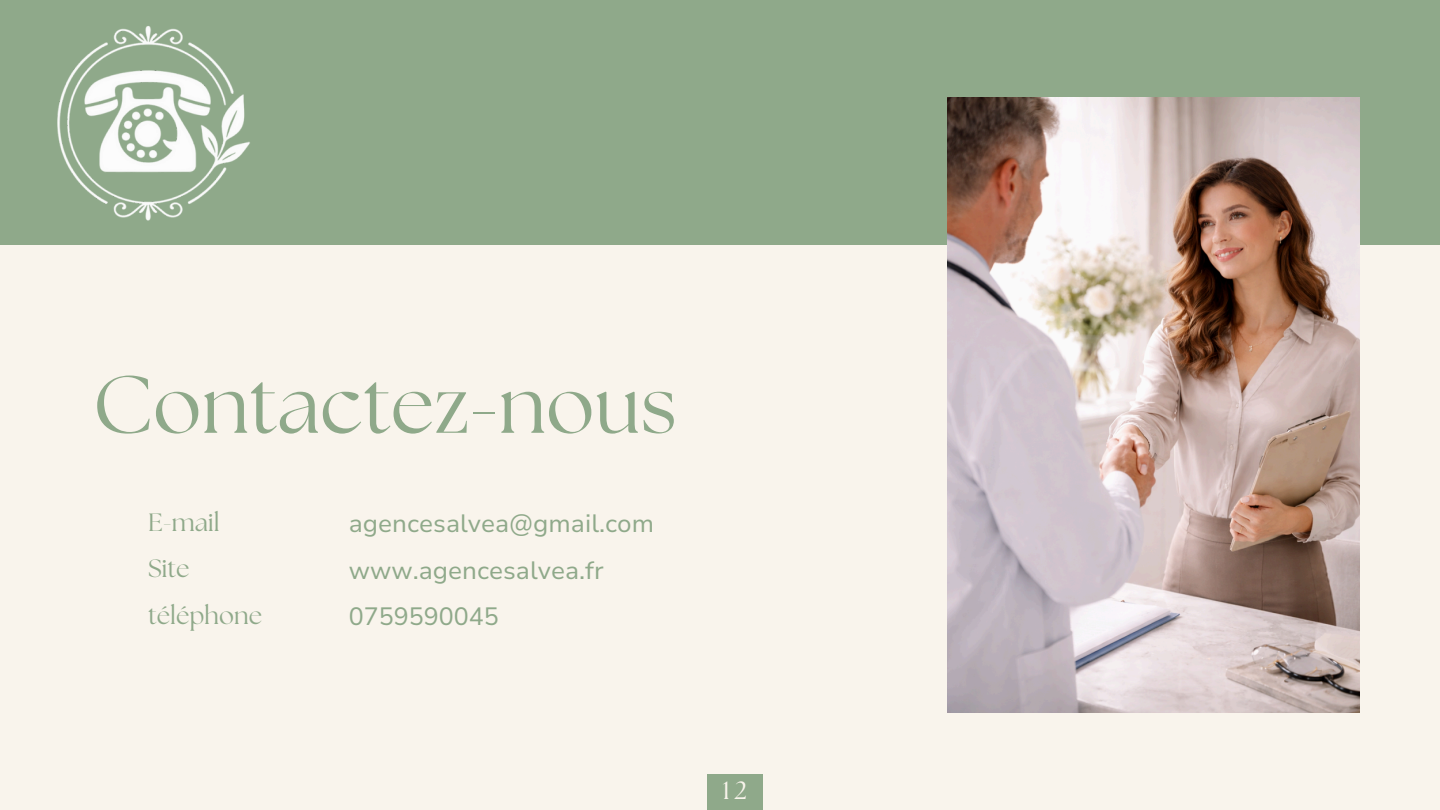
<style>
.page{position:relative;width:1440px;height:810px;background:#f9f4ec}
.page>*{position:absolute;margin:0;border:0;box-sizing:border-box;transform-origin:0 0}
.t1{font:81px "The Seasons";color:#8fa98a}
.t2{font:25px "Nunito Sans 10 pt";color:#8fa98a}
.t3{font:25px "The Seasons";color:#8fa98a}
.t4{font:25px "The Seasons";color:#f9f4ec}
</style>
<div class="page">
<div style="left:0;top:0;width:1440px;height:245px;background:#8fa98a"></div>
<img style="left:947px;top:97px;width:412px;height:616px">
<div style="left:707px;top:774px;width:55px;height:36px;background:#8fa98a"></div>
<img style="left:57px;top:26px;width:193px;height:195px">
<h1 class="t1" style="left:93px;top:368px;width:585px">Contactez-nous</h1>
<p class="t3" style="left:148px;top:511px;width:73px">E-mail</p>
<p class="t2" style="left:349px;top:507px;width:307px">agencesalvea@gmail.com</p>
<p class="t3" style="left:148px;top:557px;width:43px">Site</p>
<p class="t2" style="left:349px;top:553px;width:257px">www.agencesalvea.fr</p>
<p class="t3" style="left:148px;top:604px;width:116px">téléphone</p>
<p class="t2" style="left:349px;top:600px;width:151px">0759590045</p>
<p class="t4" style="left:723px;top:779px;width:26px">12</p>
</div>
